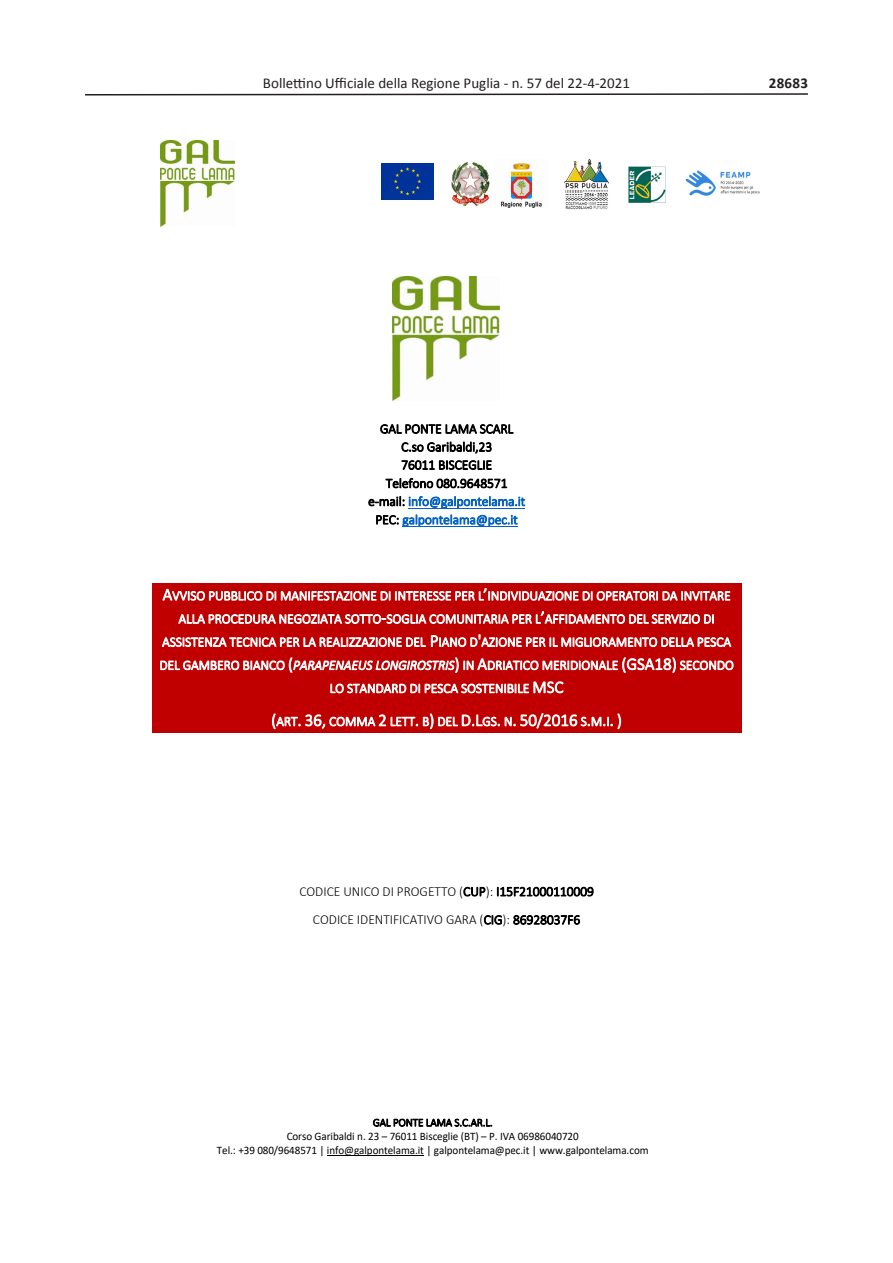
<style>
.page{position:relative;width:893px;height:1263px;background:#fff}
.page>*{position:absolute;margin:0;border:0;box-sizing:border-box;transform-origin:0 0}
.t1{font:300 17.1px "Calibri";letter-spacing:.005em;color:#fff}
.t2{font:15px "Calibri";color:#231f20}
.t3{font:700 15px "Calibri";letter-spacing:.015em;color:#231f20}
.t4{font:300 13.8px/28.2px "Calibri";color:#000;text-align:center}
.t5{font:300 13.5px/23.1px "Calibri";color:#fff;text-align:center}
.t6{font:300 13.5px/18.1px "Calibri";color:#000;text-align:center}
.t7{font:11.4px/13.8px "Calibri";letter-spacing:-.005em;color:#000;text-align:center}
.t8{font:300 11.25px "Calibri";letter-spacing:-.005em;color:#000}
.s1{color:#0563c1}
.s2{font-size:17.1px}
.s3{font-style:italic}
.s4{font-size:13.5px}
</style>
<div class="page">
<svg style="left:85px;top:93px;width:723px;height:3px"></svg>
<hr style="left:327px;top:1155px;width:97px;height:1px;background:#000">
<img style="left:160px;top:140px;width:75px;height:87px">
<img style="left:381px;top:164px;width:52px;height:35px">
<img style="left:451px;top:162px;width:39px;height:45px">
<img style="left:501px;top:163px;width:41px;height:45px">
<img style="left:564px;top:159px;width:44px;height:51px">
<img style="left:628px;top:167px;width:37px;height:35px">
<img style="left:685px;top:170px;width:75px;height:26px">
<hr style="left:408px;top:508px;width:117px;height:1px;background:#0563c1">
<hr style="left:403px;top:526px;width:115px;height:1px;background:#0563c1">
<div style="left:152px;top:583px;width:589px;height:24px;background:#c00000"></div>
<div style="left:152px;top:607px;width:589px;height:23px;background:#c00000"></div>
<div style="left:152px;top:630px;width:589px;height:23px;background:#c00000"></div>
<div style="left:152px;top:653px;width:589px;height:23px;background:#c00000"></div>
<div style="left:152px;top:676px;width:589px;height:33px;background:#c00000"></div>
<div style="left:152px;top:709px;width:589px;height:24px;background:#c00000"></div>
<img style="left:393px;top:277px;width:106px;height:123px">
<p class="t2" style="left:263px;top:74px;width:369px">Bollettino Ufficiale della Regione Puglia - n. 57 del 22-4-2021</p>
<p class="t3" style="left:769px;top:72px;width:41px">28683</p>
<p class="t6" style="left:368px;top:420px;width:158px">GAL PONTE LAMA SCARL<br>C.so Garibaldi,23<br>76011 BISCEGLIE<br>Telefono 080.9648571 e-mail: <span class="s1">info@galpontelama.it<br></span>PEC: <span class="s1">galpontelama@pec.it</span></p>
<p class="t5" style="left:159px;top:584px;width:576px"><span class="s2">A</span>VVISO PUBBLICO DI MANIFESTAZIONE DI INTERESSE PER L<span class="s2">’</span>INDIVIDUAZIONE DI OPERATORI DA INVITARE ALLA PROCEDURA NEGOZIATA SOTTO<span class="s2">-</span>SOGLIA COMUNITARIA PER L<span class="s2">’</span>AFFIDAMENTO DEL SERVIZIO DI ASSISTENZA TECNICA PER LA REALIZZAZIONE DEL <span class="s2">P</span>IANO D<span class="s2">'</span>AZIONE PER IL MIGLIORAMENTO DELLA PESCA DEL GAMBERO BIANCO <span class="s2">(</span><span class="s3">PARAPENAEUS LONGIROSTRIS</span><span class="s2">)</span> IN <span class="s2">A</span>DRIATICO MERIDIONALE <span class="s2">(GSA18)</span> SECONDO LO STANDARD DI PESCA SOSTENIBILE <span class="s2">MSC</span></p>
<p class="t1" style="left:271px;top:709px;width:352px">(<span class="s4">ART</span>. 36, <span class="s4">COMMA</span> 2 <span class="s4">LETT</span>. <span class="s4">B</span>) <span class="s4">DEL</span> D.L<span class="s4">GS</span>. <span class="s4">N</span>. 50/2016 <span class="s4">S</span>.<span class="s4">M</span>.<span class="s4">I</span>. )</p>
<p class="t4" style="left:299px;top:877px;width:296px">CODICE UNICO DI PROGETTO (<span class="s4">CUP</span>): <span class="s4">I15F21000110009<br></span>CODICE IDENTIFICATIVO GARA (<span class="s4">CIG</span>): <span class="s4">86928037F6</span></p>
<p class="t8" style="left:373px;top:1115px;width:121px">GAL PONTE LAMA S.C.AR.L.</p>
<p class="t7" style="left:217px;top:1129px;width:433px">Corso Garibaldi n. 23 – 76011 Bisceglie (BT) – P. IVA 06986040720<br>Tel.: +39 080/9648571 | info@galpontelama.it | galpontelama@pec.it | www.galpontelama.com</p>
</div>
